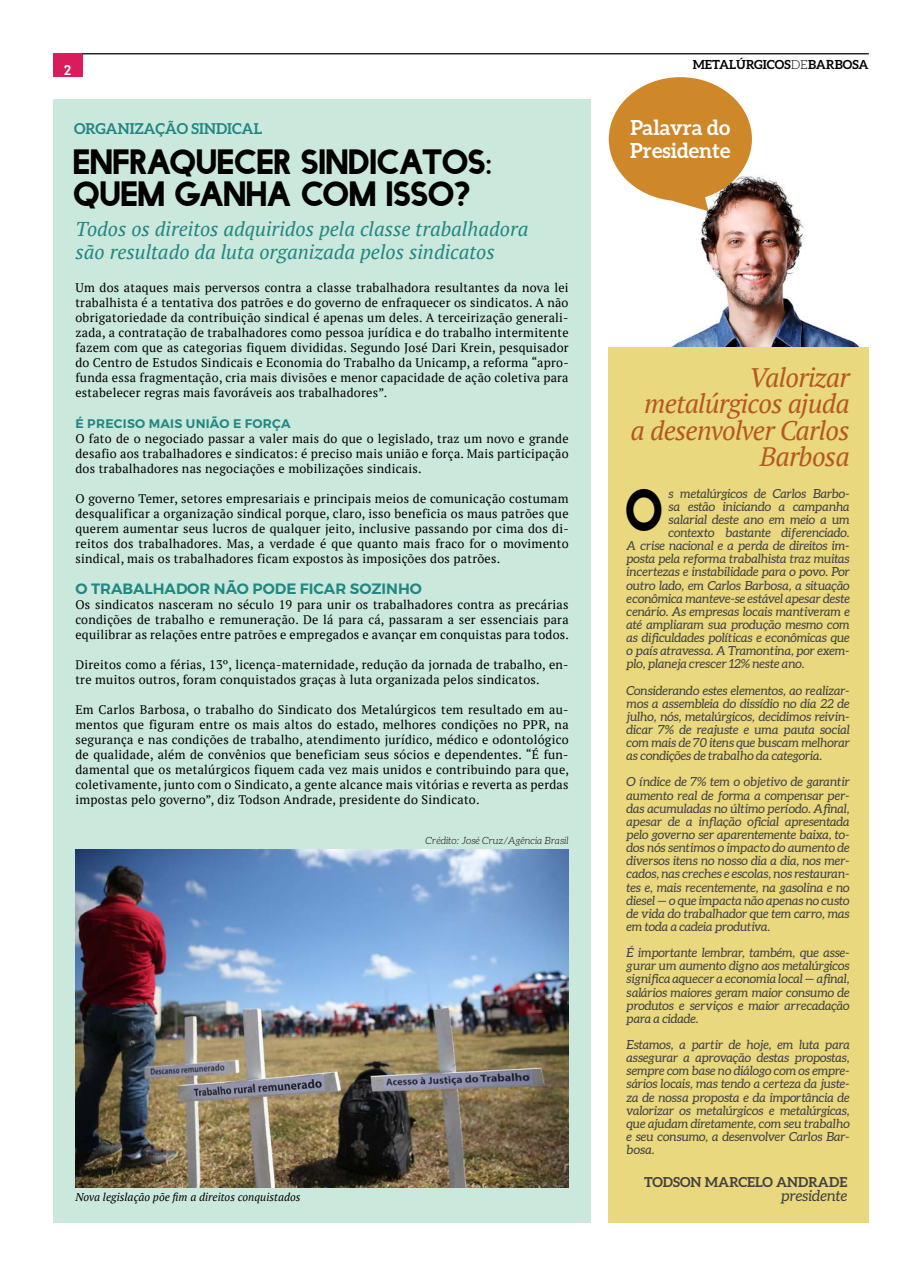
<style>
.page{position:relative;width:922px;height:1276px;background:#fff}
.page>*{position:absolute;margin:0;border:0;box-sizing:border-box;transform-origin:0 0}
.t1{font:55.5px "Facile Sans";color:#000;scale:.83 1}
.t2{font:32.5px/32.5px "Facile Sans";letter-spacing:-.005em;color:#000}
.t3{font:italic 26.75px/26.2px "PT Serif";letter-spacing:-.025em;color:#b55722;text-align:right}
.t4{font:700 20.75px/22.5px "Aleo";color:#fff}
.t5{font:italic 20px/22.5px "PT Serif";color:#228681}
.t6{font:600 15px "Montserrat";color:#228681}
.t7{font:700 15px "Aleo";color:#228681}
.t8{font:italic 15px "Aleo";color:#414042}
.t9{font:15px "Bree Serif";color:#fff}
.t10{font:700 13.75px "Aleo";color:#414042}
.t11{font:12.5px/15px "PT Serif";letter-spacing:.02em;color:#000;text-align:justify}
.t12{font:italic 12.5px/13.1px "Aleo";letter-spacing:-.01em;color:#414042;text-align:justify}
.t13{font:600 12.5px "Montserrat";letter-spacing:.02em;color:#228681}
.t14{font:700 12.5px "Aleo";color:#000}
.t15{font:italic 11.25px "PT Serif";color:#000}
.t16{font:italic 300 10px "Aleo";color:#000}
.s1{font-weight:300}
</style>
<div class="page">
<div style="left:53px;top:99px;width:538px;height:1123px;background:#cbe8dd"></div>
<img style="left:647px;top:155px;width:213px;height:192px">
<div style="left:53px;top:53px;width:29px;height:24px;background:#d91c5c"></div>
<hr style="left:82px;top:53px;width:786px;height:1px;background:#000">
<div style="left:608px;top:347px;width:260px;height:875px;background:#e9d87d"></div>
<div style="left:608px;top:77px;width:143px;height:124px;background:#ce882a;border-radius:50%"></div>
<svg style="left:672px;top:196px;width:36px;height:15px"></svg>
<img style="left:75px;top:849px;width:493px;height:339px">
<p class="t9" style="left:64px;top:59px;width:9px">2</p>
<p class="t7" style="left:74px;top:120px;width:189px">ORGANIZAÇÃO SINDICAL</p>
<h2 class="t2" style="left:74px;top:144px;width:420px">ENFRAQUECER SINDICATOS:<br>QUEM GANHA COM ISSO?</h2>
<h3 class="t5" style="left:75px;top:218px;width:454px">Todos os direitos adquiridos pela classe trabalhadora são resultado da luta organizada pelos sindicatos</h3>
<p class="t11" style="left:75px;top:279px;width:494px">Um dos ataques mais perversos contra a classe trabalhadora resultantes da nova lei trabalhista é a tentativa dos patrões e do governo de enfraquecer os sindicatos. A não obrigatoriedade da contribuição sindical é apenas um deles. A terceirização generali&shy;zada, a contratação de trabalhadores como pessoa jurídica e do trabalho intermitente fazem com que as categorias fiquem divididas. Segundo José Dari Krein, pesquisador do Centro de Estudos Sindicais e Economia do Trabalho da Unicamp, a reforma “apro&shy;funda essa fragmentação, cria mais divisões e menor capacidade de ação coletiva para estabelecer regras mais favoráveis aos trabalhadores”.</p>
<p class="t13" style="left:75px;top:416px;width:217px">É PRECISO MAIS UNIÃO E FORÇA</p>
<p class="t11" style="left:75px;top:431px;width:494px">O fato de o negociado passar a valer mais do que o legislado, traz um novo e grande desafio aos trabalhadores e sindicatos: é preciso mais união e força. Mais participação dos trabalhadores nas negociações e mobilizações sindicais.</p>
<p class="t11" style="left:75px;top:491px;width:494px">O governo Temer, setores empresariais e principais meios de comunicação costumam desqualificar a organização sindical porque, claro, isso beneficia os maus patrões que querem aumentar seus lucros de qualquer jeito, inclusive passando por cima dos di&shy;reitos dos trabalhadores. Mas, a verdade é que quanto mais fraco for o movimento sindical, mais os trabalhadores ficam expostos às imposições dos patrões.</p>
<p class="t6" style="left:75px;top:579px;width:348px">O TRABALHADOR NÃO PODE FICAR SOZINHO</p>
<p class="t11" style="left:75px;top:597px;width:495px">Os sindicatos nasceram no século 19 para unir os trabalhadores contra as precárias condições de trabalho e remuneração. De lá para cá, passaram a ser essenciais para equilibrar as relações entre patrões e empregados e avançar em conquistas para todos.</p>
<p class="t11" style="left:75px;top:657px;width:494px">Direitos como a férias, 13º, licença-maternidade, redução da jornada de trabalho, en&shy;tre muitos outros, foram conquistados graças à luta organizada pelos sindicatos.</p>
<p class="t11" style="left:75px;top:702px;width:495px">Em Carlos Barbosa, o trabalho do Sindicato dos Metalúrgicos tem resultado em au&shy;mentos que figuram entre os mais altos do estado, melhores condições no PPR, na segurança e nas condições de trabalho, atendimento jurídico, médico e odontológico de qualidade, além de convênios que beneficiam seus sócios e dependentes. “É fun&shy;damental que os metalúrgicos fiquem cada vez mais unidos e contribuindo para que, coletivamente, junto com o Sindicato, a gente alcance mais vitórias e reverta as perdas impostas pelo governo”, diz Todson Andrade, presidente do Sindicato.</p>
<p class="t16" style="left:425px;top:835px;width:144px">Crédito: José Cruz/Agência Brasil</p>
<p class="t15" style="left:75px;top:1189px;width:226px">Nova legislação põe fim a direitos conquistados</p>
<p class="t14" style="left:692px;top:57px;width:177px">METALÚRGICOS<span class="s1">DE</span>BARBOSA</p>
<h3 class="t4" style="left:630px;top:116px;width:102px">Palavra do<br>Presidente</h3>
<h3 class="t3" style="left:630px;top:364px;width:221px">Valorizar metalúrgicos ajuda a desenvolver Carlos<br>Barbosa</h3>
<h1 class="t1" style="left:626px;top:479px;width:48px">O</h1>
<p class="t12" style="left:668px;top:486px;width:183px">s metalúrgicos de Carlos Barbo-</p>
<p class="t12" style="left:668px;top:499px;width:183px">sa estão iniciando a campanha</p>
<p class="t12" style="left:668px;top:513px;width:183px">salarial deste ano em meio a um</p>
<p class="t12" style="left:668px;top:526px;width:183px">contexto bastante diferenciado.</p>
<p class="t12" style="left:626px;top:539px;width:224px">A crise nacional e a perda de direitos im-</p>
<p class="t12" style="left:626px;top:552px;width:224px">posta pela reforma trabalhista traz muitas</p>
<p class="t12" style="left:626px;top:565px;width:224px">incertezas e instabilidade para o povo. Por</p>
<p class="t12" style="left:626px;top:578px;width:224px">outro lado, em Carlos Barbosa, a situação</p>
<p class="t12" style="left:626px;top:591px;width:224px">econômica manteve-se estável apesar deste</p>
<p class="t12" style="left:626px;top:604px;width:224px">cenário. As empresas locais mantiveram e</p>
<p class="t12" style="left:626px;top:618px;width:224px">até ampliaram sua produção mesmo com</p>
<p class="t12" style="left:626px;top:631px;width:224px">as dificuldades políticas e econômicas que</p>
<p class="t12" style="left:626px;top:644px;width:224px">o país atravessa. A Tramontina, por exem-</p>
<p class="t12" style="left:626px;top:657px;width:179px">plo, planeja crescer 12% neste ano.</p>
<p class="t12" style="left:626px;top:683px;width:224px">Considerando estes elementos, ao realizar&shy;mos a assembleia do dissídio no dia 22 de julho, nós, metalúrgicos, decidimos reivin&shy;dicar 7% de reajuste e uma pauta social com mais de 70 itens que buscam melhorar as condições de trabalho da categoria.</p>
<p class="t12" style="left:626px;top:775px;width:224px">O índice de 7% tem o objetivo de garantir aumento real de forma a compensar per&shy;das acumuladas no último período. Afinal, apesar de a inflação oficial apresentada pelo governo ser aparentemente baixa, to&shy;dos nós sentimos o impacto do aumento de diversos itens no nosso dia a dia, nos mer&shy;cados, nas creches e escolas, nos restauran&shy;tes e, mais recentemente, na gasolina e no diesel — o que impacta não apenas no custo de vida do trabalhador que tem carro, mas em toda a cadeia produtiva.</p>
<p class="t12" style="left:626px;top:946px;width:224px">É importante lembrar, também, que asse&shy;gurar um aumento digno aos metalúrgicos significa aquecer a economia local — afinal, salários maiores geram maior consumo de produtos e serviços e maior arrecadação para a cidade.</p>
<p class="t12" style="left:626px;top:1038px;width:224px">Estamos, a partir de hoje, em luta para assegurar a aprovação destas propostas, sempre com base no diálogo com os empre&shy;sários locais, mas tendo a certeza da juste&shy;za de nossa proposta e da importância de valorizar os metalúrgicos e metalúrgicas, que ajudam diretamente, com seu trabalho e seu consumo, a desenvolver Carlos Bar&shy;bosa.</p>
<p class="t10" style="left:644px;top:1173px;width:204px">TODSON MARCELO ANDRADE</p>
<p class="t8" style="left:781px;top:1187px;width:67px">presidente</p>
</div>
